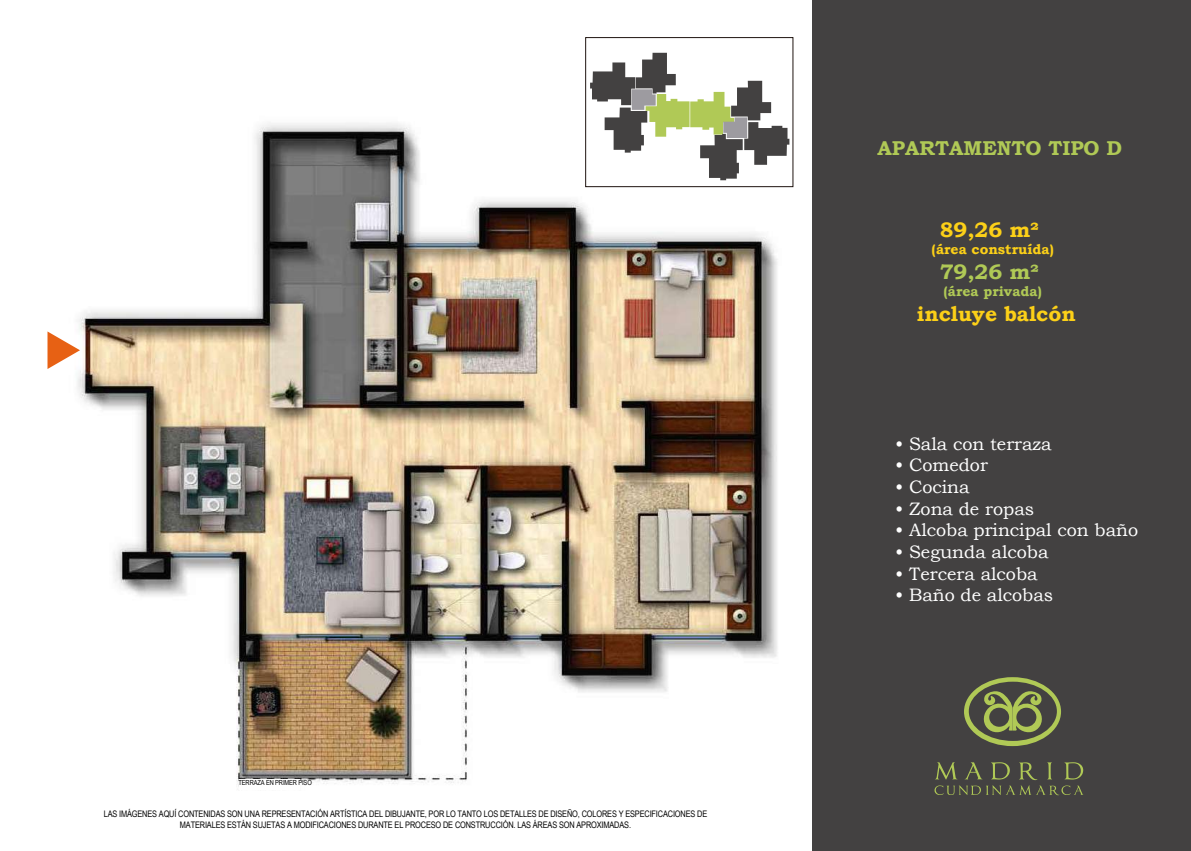
<style>
.page{position:relative;width:1191px;height:851px;background:#fff}
.page>*{position:absolute;margin:0;border:0;box-sizing:border-box;transform-origin:0 0}
.t1{font:700 21px "Bookman Old Style";color:#fcd018}
.t2{font:700 21px "Bookman Old Style";color:#b0c956}
.t3{font:700 20px "Bookman Old Style";color:#b0c956}
.t4{font:18px "Bookman Old Style";color:#fff}
.t5{font:700 14px "Bookman Old Style";color:#fcd018}
.t6{font:700 14px "Bookman Old Style";color:#b0c956}
.t7{font:9px/10.8px "Arial Narrow";letter-spacing:-.015em;color:#000;text-align:center}
.t8{font:7px "Arial Narrow";letter-spacing:-.015em;color:#000}
</style>
<div class="page">
<img style="left:77px;top:123px;width:704px;height:664px">
<svg style="left:47px;top:331px;width:33px;height:38px"></svg>
<div style="left:239px;top:779px;width:61px;height:10px;background:#fff"></div>
<div style="left:812px;top:0;width:379px;height:850px;background:#434141"></div>
<svg style="left:934px;top:762px;width:149px;height:33px"></svg>
<svg style="left:964px;top:677px;width:97px;height:69px"></svg>
<div style="left:585px;top:37px;width:208px;height:150px;background:#fff;border:1px solid #1f1410"></div>
<svg style="left:590px;top:53px;width:199px;height:127px"></svg>
<p class="t8" style="left:238px;top:777px;width:75px">TERRAZA EN PRIMER PISO</p>
<p class="t7" style="left:104px;top:808px;width:605px">LAS IMÁGENES AQUÍ CONTENIDAS SON UNA REPRESENTACIÓN ARTÍSTICA DEL DIBUJANTE, POR LO TANTO LOS DETALLES DE DISEÑO, COLORES Y ESPECIFICACIONES DE<br>MATERIALES ESTÁN SUJETAS A MODIFICACIONES DURANTE EL PROCESO DE CONSTRUCCIÓN. LAS ÁREAS SON APROXIMADAS.</p>
<h2 class="t3" style="left:877px;top:134px;width:246px">APARTAMENTO TIPO D</h2>
<h1 class="t1" style="left:939px;top:214px;width:101px">89,26 m²</h1>
<h3 class="t5" style="left:931px;top:239px;width:124px">(área construída)</h3>
<h1 class="t2" style="left:939px;top:256px;width:101px">79,26 m²</h1>
<h3 class="t6" style="left:943px;top:281px;width:100px">(área privada)</h3>
<h1 class="t1" style="left:917px;top:298px;width:160px">incluye balcón</h1>
<h3 class="t4" style="left:895px;top:432px;width:158px">• Sala con terraza</h3>
<h3 class="t4" style="left:895px;top:453px;width:94px">• Comedor</h3>
<h3 class="t4" style="left:895px;top:475px;width:76px">• Cocina</h3>
<h3 class="t4" style="left:895px;top:496px;width:141px">• Zona de ropas</h3>
<h3 class="t4" style="left:895px;top:518px;width:244px">• Alcoba principal con baño</h3>
<h3 class="t4" style="left:895px;top:540px;width:155px">• Segunda alcoba</h3>
<h3 class="t4" style="left:895px;top:561px;width:144px">• Tercera alcoba</h3>
<h3 class="t4" style="left:895px;top:583px;width:160px">• Baño de alcobas</h3>
</div>
